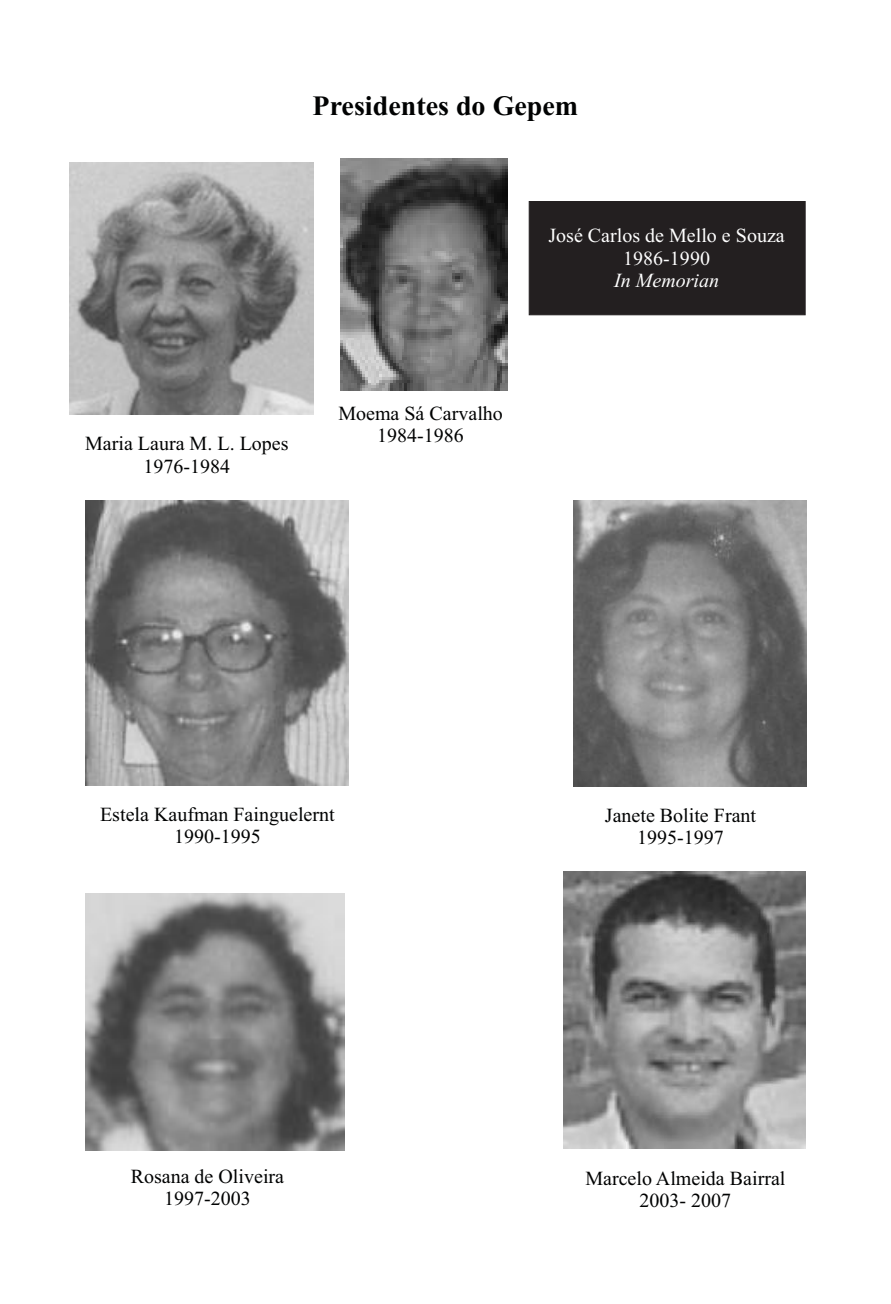
<style>
.page{position:relative;width:891px;height:1304px;background:#fff}
.page>*{position:absolute;margin:0;border:0;box-sizing:border-box;transform-origin:0 0}
.t1{font:700 28px "Times New Roman";color:#010202}
.t2{font:20px/22.2px "Times New Roman";color:#010202;text-align:center}
.t3{font:20px/22.2px "Times New Roman";color:#fff;text-align:center}
.t4{font:italic 20px "Times New Roman";color:#fff}
</style>
<div class="page">
<div style="left:528px;top:201px;width:277px;height:114px;background:#231f20;border:1px solid #231f20"></div>
<img style="left:69px;top:163px;width:244px;height:251px">
<img style="left:340px;top:158px;width:167px;height:232px">
<img style="left:85px;top:500px;width:263px;height:286px">
<img style="left:573px;top:501px;width:232px;height:286px">
<img style="left:563px;top:871px;width:241px;height:278px">
<img style="left:85px;top:894px;width:259px;height:256px">
<h1 class="t1" style="left:312px;top:96px;width:267px">Presidentes do Gepem</h1>
<p class="t2" style="left:85px;top:435px;width:205px">Maria Laura M. L. Lopes<br>1976-1984</p>
<p class="t3" style="left:548px;top:227px;width:238px">José Carlos de Mello e Souza<br>1986-1990</p>
<p class="t4" style="left:613px;top:273px;width:106px">In Memorian</p>
<p class="t2" style="left:338px;top:404px;width:166px">Moema Sá Carvalho<br>1984-1986</p>
<p class="t2" style="left:100px;top:805px;width:236px">Estela Kaufman Fainguelernt<br>1990-1995</p>
<p class="t2" style="left:604px;top:806px;width:153px">Janete Bolite Frant<br>1995-1997</p>
<p class="t2" style="left:131px;top:1167px;width:155px">Rosana de Oliveira<br>1997-2003</p>
<p class="t2" style="left:585px;top:1169px;width:201px">Marcelo Almeida Bairral<br>2003- 2007</p>
</div>
